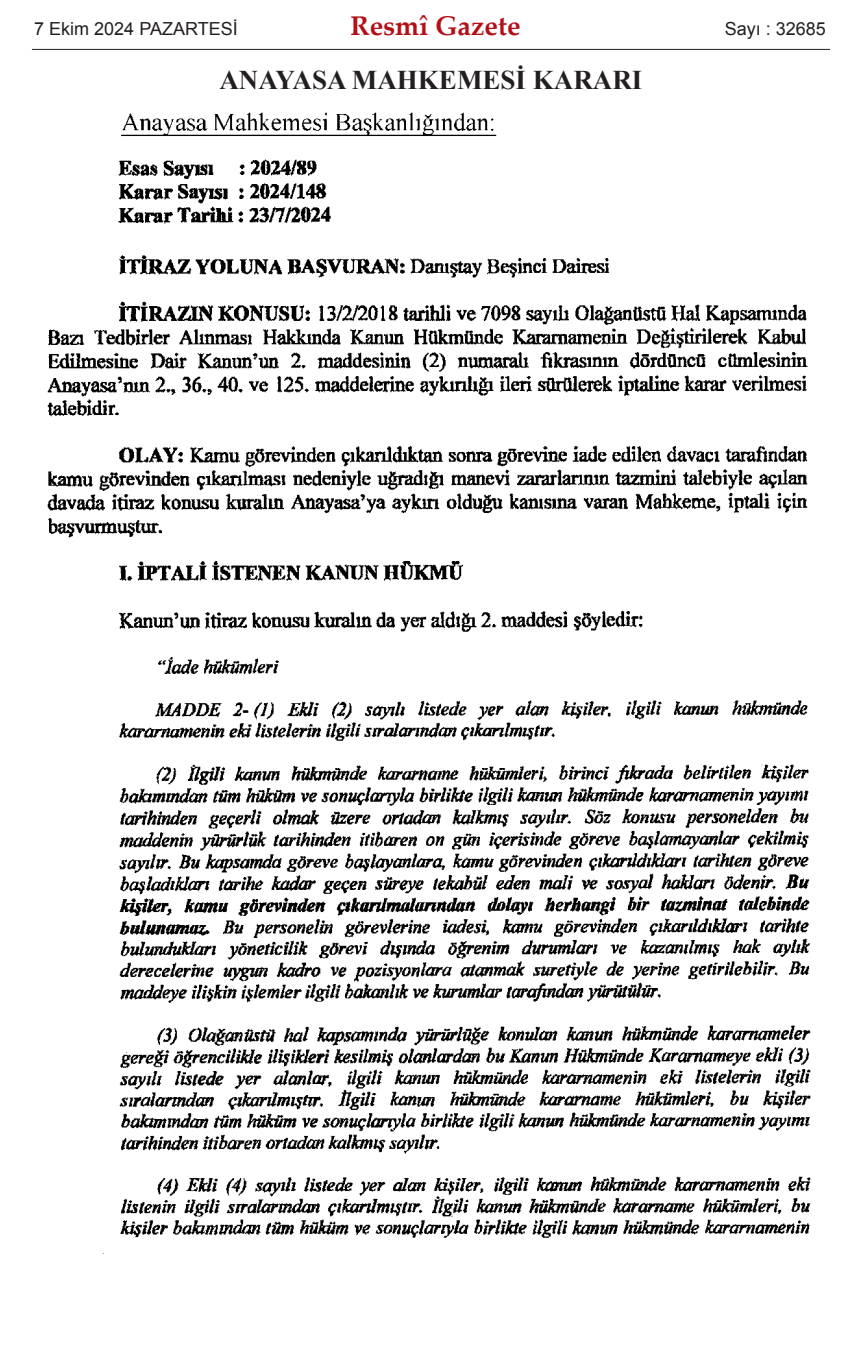
<style>
.page{position:relative;width:862px;height:1353px;background:#fff}
.page>*{position:absolute;margin:0;border:0;box-sizing:border-box;transform-origin:0 0}
.t1{font:700 27px "Times New Roman";color:#231f20}
.t2{font:700 27px "Palatino Linotype";color:#b40e16}
.t3{font:18px "Arial";color:#231f20}
</style>
<div class="page">
<img style="left:47px;top:112px;width:764px;height:1126px">
<hr style="left:32px;top:49px;width:797px;height:1px;background:#231f20">
<p class="t3" style="left:34px;top:18px;width:205px">7 Ekim 2024 PAZARTESİ</p>
<h1 class="t2" style="left:350px;top:15px;width:171px">Resmî Gazete</h1>
<p class="t3" style="left:724px;top:18px;width:103px">Sayı : 32685</p>
<h1 class="t1" style="left:219px;top:64px;width:424px">ANAYASA MAHKEMESİ KARARI</h1>
</div>
